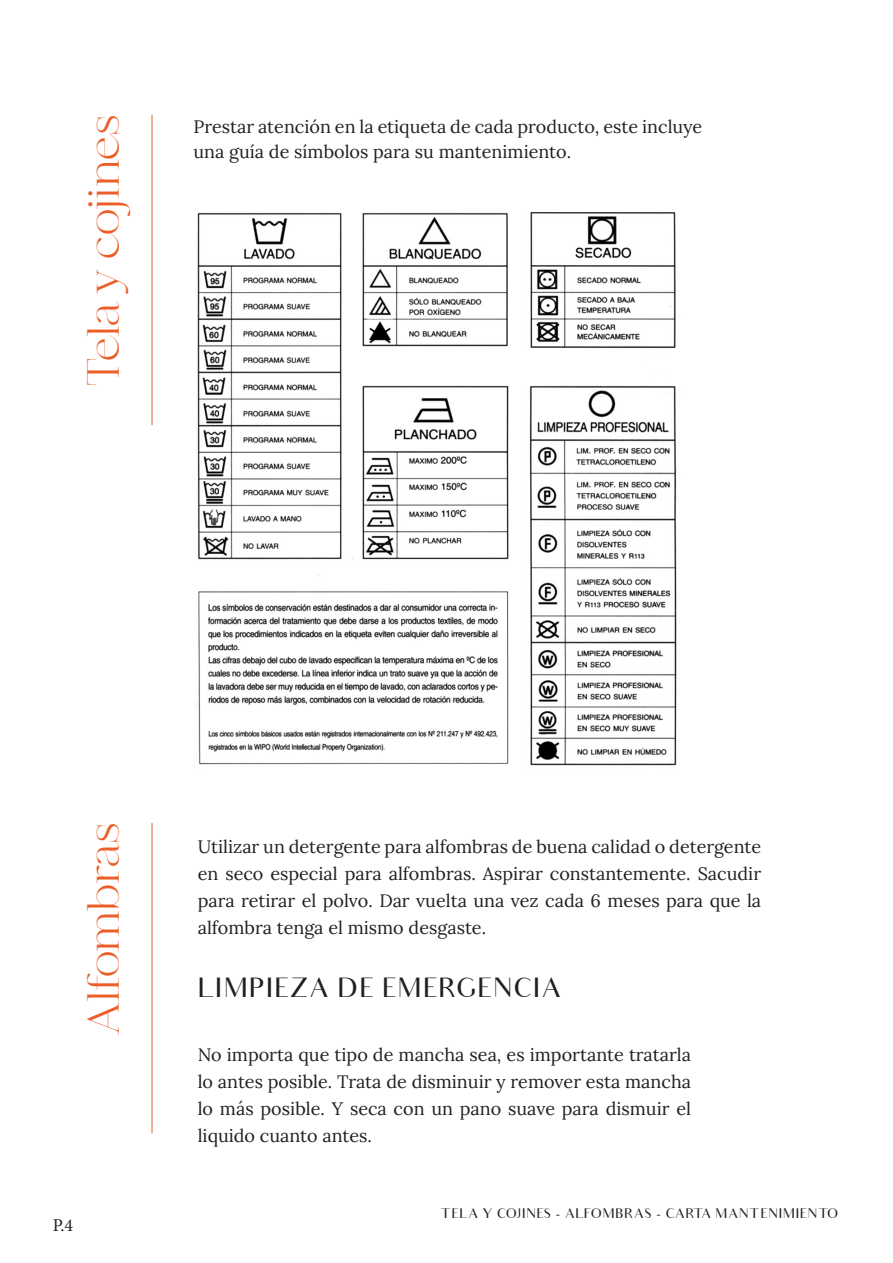
<style>
.page{position:relative;width:893px;height:1263px;background:#fff}
.page>*{position:absolute;margin:0;border:0;box-sizing:border-box;transform-origin:0 0}
.t1{font:45px "MADE Bon Voyage";letter-spacing:-.01em;color:#eb5e29}
.t2{font:27px "Audrey";color:#231f20}
.t3{font:18px/27px "Lora";color:#231f20;text-align:justify}
.t4{font:18px "Minion Pro";color:#231f20}
.t5{font:13.5px "Audrey";color:#231f20}
</style>
<div class="page">
<hr style="left:152px;top:823px;width:1px;height:310px;background:#eb5e28">
<hr style="left:152px;top:115px;width:1px;height:310px;background:#eb5e28">
<img style="left:197px;top:213px;width:480px;height:553px">
<p class="t1" style="left:76px;top:387px;width:274px;rotate:-90deg">Tela y cojines</p>
<p class="t3" style="left:193px;top:113px;width:510px;line-height:25.5px">Prestar atención en la etiqueta de cada producto, este incluye una guía de símbolos para su mantenimiento.</p>
<p class="t1" style="left:76px;top:1035px;width:214px;rotate:-90deg">Alfombras</p>
<p class="t4" style="left:53px;top:1213px;width:22px">P.4</p>
<p class="t3" style="left:198px;top:832px;width:565px">Utilizar un detergente para alfombras de buena calidad o detergente en seco especial para alfombras. Aspirar constantemente. Sacudir para retirar el polvo. Dar vuelta una vez cada 6 meses para que la alfombra tenga el mismo desgaste.</p>
<p class="t2" style="left:198px;top:973px;width:366px">LIMPIEZA DE EMERGENCIA</p>
<p class="t3" style="left:198px;top:1040px;width:495px">No importa que tipo de mancha sea, es importante tratarla lo antes posible. Trata de disminuir y remover esta mancha lo más posible. Y seca con un pano suave para dismuir el liquido cuanto antes.</p>
<p class="t5" style="left:440px;top:1206px;width:400px">TELA Y COJINES - ALFOMBRAS - CARTA MANTENIMIENTO</p>
</div>
